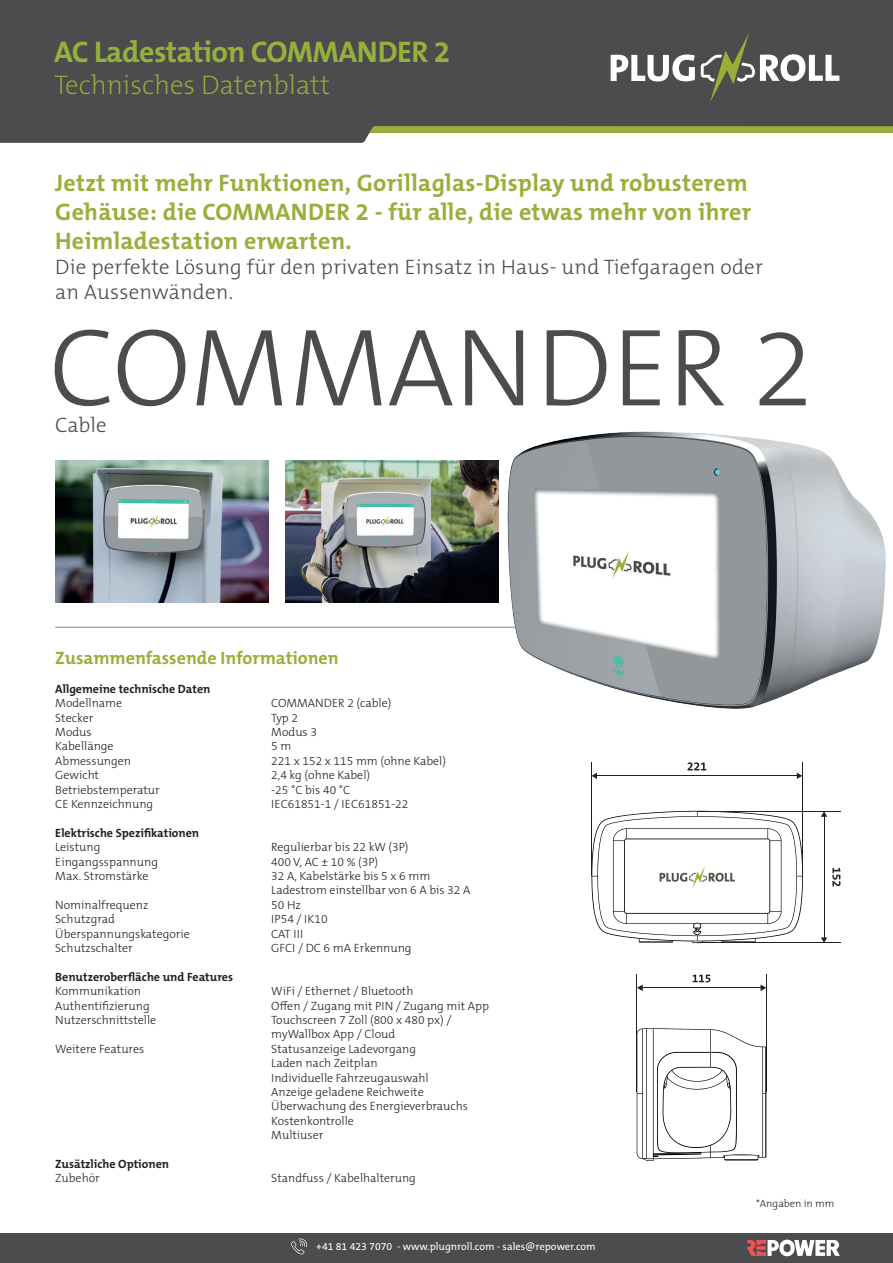
<style>
.page{position:relative;width:893px;height:1263px;background:#fff}
.page>*{position:absolute;margin:0;border:0;box-sizing:border-box;transform-origin:0 0}
.t1{font:300 111px "The Mix B W3";letter-spacing:-.005em;color:#4b4c4d}
.t2{font:700 30px "The Mix B W7";letter-spacing:-.02em;color:#99af3b}
.t3{font:200 27px "The Mix B W2";color:#99af3b}
.t4{font:700 24px/28.8px "The Mix B W7";letter-spacing:.01em;color:#99af3b}
.t5{font:300 21px/25.2px "The Mix B W3";letter-spacing:.01em;color:#4b4c4d}
.t6{font:700 18px "The Mix B W7";color:#99af3b}
.t7{font:300 12px/14.4px "The Mix B W3";color:#231f20}
.t8{font:700 12px "The Mix B W7";color:#231f20}
.t9{font:10.5px "The Mix B W5 Plain";color:#fff}
.t10{font:300 10.5px "The Mix B W3";color:#231f20}
</style>
<div class="page">
<div style="left:0;top:1233px;width:893px;height:30px;background:#4b4c4d"></div>
<svg style="left:747px;top:1239px;width:93px;height:17px"></svg>
<svg style="left:291px;top:1238px;width:16px;height:16px"></svg>
<svg style="left:0;top:0;width:893px;height:143px;background:#555754"></svg>
<svg style="left:611px;top:54px;width:84px;height:27px"></svg>
<svg style="left:701px;top:33px;width:138px;height:69px;background:#696b65"></svg>
<img style="left:55px;top:460px;width:213px;height:143px">
<img style="left:285px;top:460px;width:199px;height:143px">
<hr style="left:55px;top:626px;width:783px;height:2px;background:#a8a9ad">
<img style="left:484px;top:431px;width:402px;height:278px">
<svg style="left:591px;top:811px;width:212px;height:132px"></svg>
<hr style="left:697px;top:811px;width:143px;height:1px;background:#231f20">
<hr style="left:824px;top:816px;width:1px;height:122px;background:#231f20">
<svg style="left:821px;top:937px;width:6px;height:5px"></svg>
<svg style="left:821px;top:812px;width:6px;height:5px"></svg>
<hr style="left:697px;top:942px;width:143px;height:1px;background:#231f20">
<hr style="left:591px;top:762px;width:1px;height:114px;background:#231f20">
<hr style="left:596px;top:775px;width:202px;height:1px;background:#231f20">
<svg style="left:592px;top:773px;width:5px;height:6px"></svg>
<svg style="left:797px;top:773px;width:5px;height:6px"></svg>
<hr style="left:802px;top:762px;width:1px;height:114px;background:#231f20">
<svg style="left:687px;top:762px;width:19px;height:8px"></svg>
<svg style="left:832px;top:868px;width:8px;height:18px"></svg>
<hr style="left:636px;top:974px;width:1px;height:117px;background:#231f20">
<hr style="left:642px;top:987px;width:119px;height:1px;background:#231f20">
<svg style="left:637px;top:984px;width:6px;height:7px"></svg>
<svg style="left:761px;top:985px;width:5px;height:6px"></svg>
<hr style="left:766px;top:974px;width:1px;height:117px;background:#231f20">
<svg style="left:637px;top:1028px;width:129px;height:133px"></svg>
<svg style="left:693px;top:975px;width:17px;height:7px"></svg>
<h2 class="t2" style="left:54px;top:32px;width:398px">AC Ladestation COMMANDER 2</h2>
<h3 class="t3" style="left:54px;top:68px;width:278px">Technisches Datenblatt</h3>
<h3 class="t4" style="left:55px;top:169px;width:697px">Jetzt mit mehr Funktionen, Gorillaglas-Display und robusterem<br>Gehäuse: die COMMANDER 2 - für alle, die etwas mehr von ihrer<br>Heimladestation erwarten.</h3>
<h3 class="t5" style="left:55px;top:254px;width:709px">Die perfekte Lösung für den privaten Einsatz in Haus- und Tiefgaragen oder an Aussenwänden.</h3>
<h1 class="t1" style="left:49px;top:297px;width:766px">COMMANDER 2</h1>
<h3 class="t5" style="left:55px;top:412px;width:53px">Cable</h3>
<h3 class="t6" style="left:55px;top:646px;width:285px">Zusammenfassende Informationen</h3>
<p class="t8" style="left:55px;top:681px;width:157px">Allgemeine technische Daten</p>
<p class="t7" style="left:55px;top:696px;width:68px">Modellname</p>
<p class="t7" style="left:271px;top:696px;width:122px">COMMANDER 2 (cable)</p>
<p class="t7" style="left:55px;top:710px;width:40px">Stecker</p>
<p class="t7" style="left:271px;top:710px;width:28px">Typ 2</p>
<p class="t7" style="left:55px;top:725px;width:38px">Modus</p>
<p class="t7" style="left:271px;top:725px;width:47px">Modus 3</p>
<p class="t7" style="left:55px;top:739px;width:60px">Kabellänge</p>
<p class="t7" style="left:271px;top:739px;width:22px">5 m</p>
<p class="t7" style="left:55px;top:753px;width:77px">Abmessungen</p>
<p class="t7" style="left:271px;top:753px;width:176px">221 x 152 x 115 mm (ohne Kabel)</p>
<p class="t7" style="left:55px;top:768px;width:45px">Gewicht</p>
<p class="t7" style="left:271px;top:768px;width:100px">2,4 kg (ohne Kabel)</p>
<p class="t7" style="left:55px;top:782px;width:106px">Betriebstemperatur</p>
<p class="t7" style="left:271px;top:782px;width:81px">-25 °C bis 40 °C</p>
<p class="t7" style="left:55px;top:797px;width:99px">CE Kennzeichnung</p>
<p class="t7" style="left:271px;top:797px;width:139px">IEC61851-1 / IEC61851-22</p>
<p class="t8" style="left:55px;top:825px;width:145px">Elektrische Spezifikationen</p>
<p class="t7" style="left:55px;top:840px;width:47px">Leistung</p>
<p class="t7" style="left:271px;top:840px;width:139px">Regulierbar bis 22 kW (3P)</p>
<p class="t7" style="left:55px;top:854px;width:104px">Eingangsspannung</p>
<p class="t7" style="left:271px;top:854px;width:108px">400 V, AC ± 10 % (3P)</p>
<p class="t7" style="left:55px;top:869px;width:95px">Max. Stromstärke</p>
<p class="t7" style="left:271px;top:869px;width:201px">32 A, Kabelstärke bis 5 x 6 mm<br>Ladestrom einstellbar von 6 A bis 32 A</p>
<p class="t7" style="left:55px;top:897px;width:95px">Nominalfrequenz</p>
<p class="t7" style="left:271px;top:897px;width:31px">50 Hz</p>
<p class="t7" style="left:55px;top:912px;width:61px">Schutzgrad</p>
<p class="t7" style="left:271px;top:912px;width:58px">IP54 / IK10</p>
<p class="t7" style="left:55px;top:926px;width:136px">Überspannungskategorie</p>
<p class="t7" style="left:271px;top:926px;width:33px">CAT III</p>
<p class="t7" style="left:55px;top:941px;width:79px">Schutzschalter</p>
<p class="t7" style="left:271px;top:941px;width:142px">GFCI / DC 6 mA Erkennung</p>
<p class="t8" style="left:55px;top:969px;width:179px">Benutzeroberfläche und Features</p>
<p class="t7" style="left:55px;top:984px;width:87px">Kommunikation</p>
<p class="t7" style="left:271px;top:984px;width:144px">WiFi / Ethernet / Bluetooth</p>
<p class="t7" style="left:55px;top:998px;width:96px">Authentifizierung</p>
<p class="t7" style="left:271px;top:998px;width:219px">Offen / Zugang mit PIN / Zugang mit App</p>
<p class="t7" style="left:55px;top:1013px;width:103px">Nutzerschnittstelle</p>
<p class="t7" style="left:271px;top:1013px;width:182px">Touchscreen 7 Zoll (800 x 480 px) / myWallbox App / Cloud</p>
<p class="t7" style="left:55px;top:1041px;width:91px">Weitere Features</p>
<p class="t7" style="left:271px;top:1041px;width:198px">Statusanzeige Ladevorgang<br>Laden nach Zeitplan<br>Individuelle Fahrzeugauswahl<br>Anzeige geladene Reichweite<br>Überwachung des Energieverbrauchs<br>Kostenkontrolle<br>Multiuser</p>
<p class="t8" style="left:55px;top:1156px;width:115px">Zusätzliche Optionen</p>
<p class="t7" style="left:55px;top:1171px;width:46px">Zubehör</p>
<p class="t7" style="left:271px;top:1171px;width:146px">Standfuss / Kabelhalterung</p>
<p class="t9" style="left:316px;top:1240px;width:281px">+41 81 423 7070 - www.plugnroll.com - sales@repower.com</p>
<p class="t10" style="left:756px;top:1197px;width:80px">*Angaben in mm</p>
</div>
